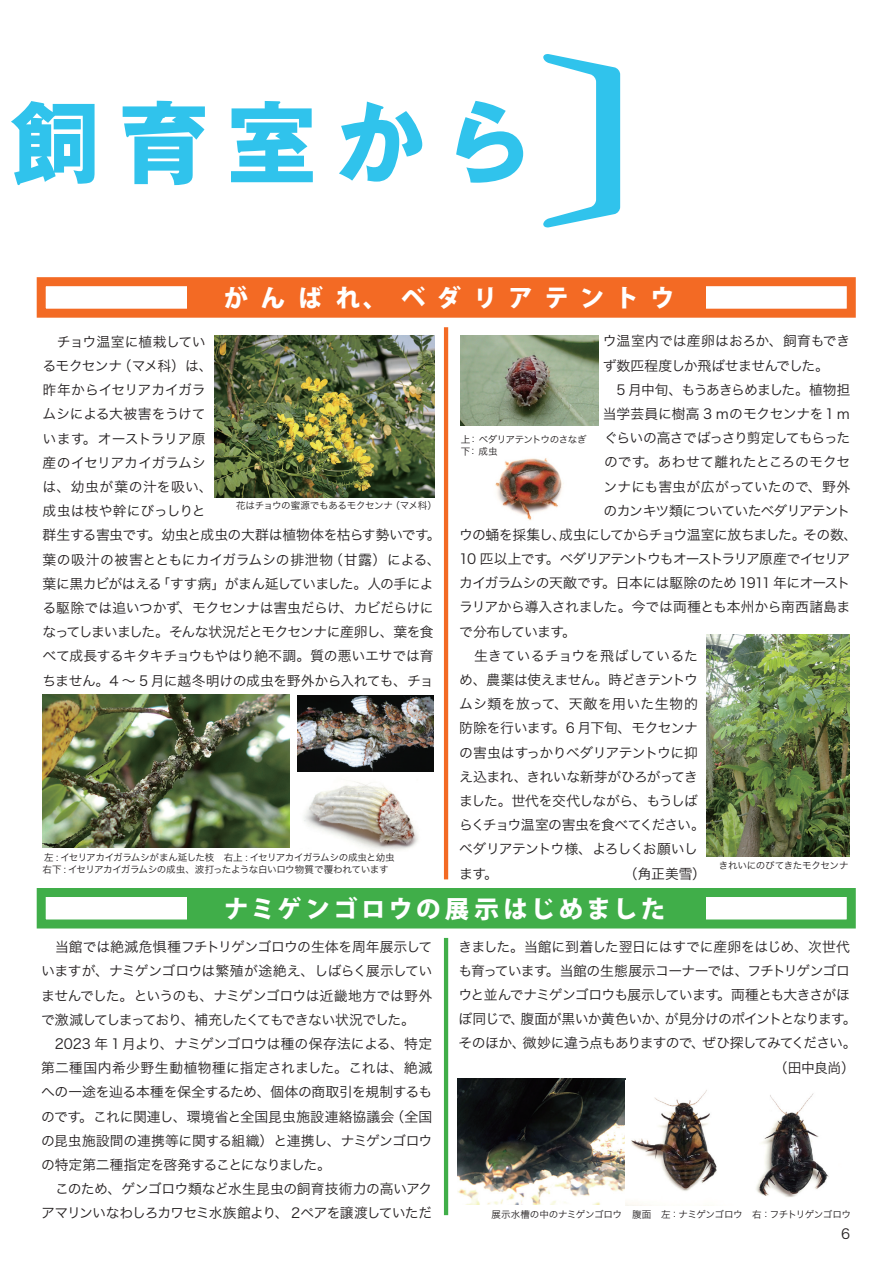
<style>
.page{position:relative;width:893px;height:1263px;background:#fff}
.page>*{position:absolute;margin:0;border:0;box-sizing:border-box;transform-origin:0 0}
.t1{font:800 24.45px "Koz Go Pr 6 N";letter-spacing:.14em;color:#fff}
.t2{font:800 24.45px "Koz Go Pr 6 N";letter-spacing:.47em;color:#fff}
.t3{font:13.8px/24.2px "Hira Kaku Pro W3";letter-spacing:-.035em;color:#231f20}
.t4{font:13.8px "Hira Kaku Pro W3";letter-spacing:-.065em;color:#231f20}
.t5{font:13.8px "Hira Kaku Pro W3";letter-spacing:-.01em;color:#231f20}
.t6{font:13.8px "Hira Kaku Pro W3";letter-spacing:-.075em;color:#231f20}
.t7{font:13.8px "Hira Kaku Pro W3";letter-spacing:-.06em;color:#231f20}
.t8{font:13.8px "Hira Kaku Pro W3";letter-spacing:-.08em;color:#231f20}
.t9{font:13.8px "Hira Kaku Pro W3";letter-spacing:-.055em;color:#231f20}
.t10{font:13.8px "Hira Kaku Pro W3";letter-spacing:.005em;color:#231f20}
.t11{font:13.8px "Hira Kaku Pro W3";letter-spacing:.01em;color:#231f20}
.t12{font:13.8px "Hira Kaku Pro W3";letter-spacing:-.005em;color:#231f20}
.t13{font:13.8px "Hira Kaku Pro W3";letter-spacing:.02em;color:#231f20}
.t14{font:13.8px "Hira Kaku Pro W3";letter-spacing:.03em;color:#231f20}
.t15{font:9.6px/11.7px "Hira Kaku Pro W3";letter-spacing:-.04em;color:#231f20}
.t16{font:9.6px "Hira Kaku Pro W3";letter-spacing:-.06em;color:#231f20}
.t17{font:9.6px "Hira Kaku Pro W3";letter-spacing:-.02em;color:#231f20}
</style>
<div class="page">
<svg style="left:543px;top:54px;width:77px;height:174px"></svg>
<svg style="left:11px;top:101px;width:84px;height:84px"></svg>
<svg style="left:123px;top:101px;width:82px;height:84px"></svg>
<svg style="left:231px;top:101px;width:82px;height:81px"></svg>
<svg style="left:339px;top:102px;width:83px;height:80px"></svg>
<svg style="left:456px;top:101px;width:67px;height:82px"></svg>
<div style="left:37px;top:888px;width:819px;height:40px;background:#fff;border:9px solid #40ae49"></div>
<div style="left:187px;top:895px;width:518px;height:28px;background:#40ae49"></div>
<div style="left:37px;top:277px;width:819px;height:41px;background:#fff;border:9px solid #f36a24"></div>
<div style="left:187px;top:284px;width:518px;height:28px;background:#f36a24"></div>
<img style="left:214px;top:335px;width:220px;height:162px">
<img style="left:495px;top:458px;width:69px;height:62px">
<img style="left:42px;top:695px;width:247px;height:152px">
<img style="left:461px;top:335px;width:137px;height:91px">
<img style="left:706px;top:635px;width:144px;height:222px">
<img style="left:298px;top:695px;width:135px;height:77px">
<img style="left:304px;top:781px;width:114px;height:70px">
<img style="left:457px;top:1079px;width:372px;height:126px">
<hr style="left:444px;top:327px;width:4px;height:552px;background:#f36a24">
<hr style="left:444px;top:938px;width:4px;height:277px;background:#40ae49">
<h1 class="t2" style="left:224px;top:285px;width:453px">がんばれ、ベダリアテントウ</h1>
<p class="t3" style="left:43px;top:329px;width:400px">　チョウ温室に植栽してい<br>るモクセンナ（マメ科）は、<br>昨年からイセリアカイガラ<br>ムシによる大被害をうけて<br>います。オーストラリア原<br>産のイセリアカイガラムシ<br>は、幼虫が葉の汁を吸い、<br>成虫は枝や幹にびっしりと<br>群生する害虫です。幼虫と成虫の大群は植物体を枯らす勢いです。葉の吸汁の被害とともにカイガラムシの排泄物（甘露）による、葉に黒カビがはえる「すす病」がまん延していました。人の手による駆除では追いつかず、モクセンナは害虫だらけ、カビだらけになってしまいました。そんな状況だとモクセンナに産卵し、葉を食べて成長するキタキチョウもやはり絶不調。質の悪いエサでは育ちません。4 〜 5 月に越冬明けの成虫を野外から入れても、チョ</p>
<p class="t10" style="left:603px;top:329px;width:249px">ウ温室内では産卵はおろか、飼育もでき</p>
<p class="t3" style="left:603px;top:352px;width:228px">ず数匹程度しか飛ばせませんでした。</p>
<p class="t6" style="left:603px;top:377px;width:249px">　5 月中旬、もうあきらめました。植物担</p>
<p class="t5" style="left:603px;top:401px;width:249px">当学芸員に樹高 3 ｍのモクセンナを1 ｍ</p>
<p class="t6" style="left:604px;top:426px;width:248px">ぐらいの高さでばっさり剪定してもらった</p>
<p class="t11" style="left:604px;top:450px;width:248px">のです。あわせて離れたところのモクセ</p>
<p class="t12" style="left:604px;top:474px;width:248px">ンナにも害虫が広がっていたので、野外</p>
<p class="t7" style="left:604px;top:498px;width:248px">のカンキツ類についていたベダリアテント</p>
<p class="t3" style="left:459px;top:522px;width:400px">ウの蛹を採集し、成虫にしてからチョウ温室に放ちました。その数、</p>
<p class="t8" style="left:459px;top:547px;width:393px">10 匹以上です。ベダリアテントウもオーストラリア原産でイセリア</p>
<p class="t3" style="left:459px;top:570px;width:393px">カイガラムシの天敵です。日本には駆除のため 1911 年にオースト</p>
<p class="t3" style="left:459px;top:594px;width:393px">ラリアから導入されました。今では両種とも本州から南西諸島ま</p>
<p class="t9" style="left:459px;top:619px;width:118px">で分布しています。</p>
<p class="t13" style="left:459px;top:643px;width:240px">　生きているチョウを飛ばしているた</p>
<p class="t3" style="left:459px;top:667px;width:240px">め、農薬は使えません。時どきテントウ</p>
<p class="t14" style="left:459px;top:692px;width:240px">ムシ類を放って、天敵を用いた生物的</p>
<p class="t3" style="left:459px;top:715px;width:240px">防除を行います。6 月下旬、モクセンナ</p>
<p class="t3" style="left:459px;top:739px;width:240px">の害虫はすっかりベダリアテントウに抑</p>
<p class="t3" style="left:459px;top:763px;width:240px">え込まれ、きれいな新芽がひろがってき</p>
<p class="t3" style="left:459px;top:788px;width:240px">ました。世代を交代しながら、もうしば</p>
<p class="t9" style="left:459px;top:813px;width:247px">らくチョウ温室の害虫を食べてください。</p>
<p class="t7" style="left:459px;top:837px;width:240px">ベダリアテントウ様、よろしくお願いし</p>
<p class="t3" style="left:459px;top:860px;width:40px">ます。</p>
<p class="t3" style="left:624px;top:860px;width:84px">（角正美雪）</p>
<p class="t15" style="left:461px;top:433px;width:127px">上： ベダリアテントウのさなぎ下： 成虫</p>
<p class="t15" style="left:236px;top:498px;width:202px">花はチョウの蜜源でもあるモクセンナ（マメ科）</p>
<p class="t15" style="left:43px;top:851px;width:354px">左 : イセリアカイガラムシがまん延した枝　右上 : イセリアカイガラムシの成虫と幼虫右下 : イセリアカイガラムシの成虫、波打ったような白いロウ物質で覆われています</p>
<p class="t15" style="left:719px;top:859px;width:131px">きれいにのびてきたモクセンナ</p>
<h1 class="t1" style="left:224px;top:895px;width:442px">ナミゲンゴロウの展示はじめました</h1>
<p class="t3" style="left:41px;top:934px;width:393px">　当館では絶滅危惧種フチトリゲンゴロウの生体を周年展示していますが、ナミゲンゴロウは繁殖が途絶え、しばらく展示していませんでした。というのも、ナミゲンゴロウは近畿地方では野外で激減してしまっており、補充したくてもできない状況でした。　2023 年 1月より、ナミゲンゴロウは種の保存法による、特定第二種国内希少野生動植物種に指定されました。これは、絶滅への一途を辿る本種を保全するため、個体の商取引を規制するものです。これに関連し、環境省と全国昆虫施設連絡協議会（全国の昆虫施設間の連携等に関する組織）と連携し、ナミゲンゴロウの特定第二種指定を啓発することになりました。<br>　このため、ゲンゴロウ類など水生昆虫の飼育技術力の高いアクアマリンいなわしろカワセミ水族館より、２ペアを譲渡していただ</p>
<p class="t5" style="left:459px;top:934px;width:393px">きました。当館に到着した翌日にはすでに産卵をはじめ、次世代</p>
<p class="t3" style="left:459px;top:958px;width:393px">も育っています。当館の生態展示コーナーでは、フチトリゲンゴロ</p>
<p class="t4" style="left:459px;top:983px;width:393px">ウと並んでナミゲンゴロウも展示しています。両種とも大きさがほ</p>
<p class="t3" style="left:459px;top:1006px;width:400px">ぼ同じで、腹面が黒いか黄色いか、が見分けのポイントとなります。</p>
<p class="t4" style="left:459px;top:1031px;width:400px">そのほか、微妙に違う点もありますので、ぜひ探してみてください。</p>
<p class="t3" style="left:774px;top:1054px;width:83px">（田中良尚）</p>
<p class="t17" style="left:491px;top:1205px;width:132px">展示水槽の中のナミゲンゴロウ</p>
<p class="t16" style="left:632px;top:1205px;width:220px">腹面　左：ナミゲンゴロウ　右：フチトリゲンゴロウ</p>
<p class="t3" style="left:841px;top:1221px;width:11px">6</p>
</div>
